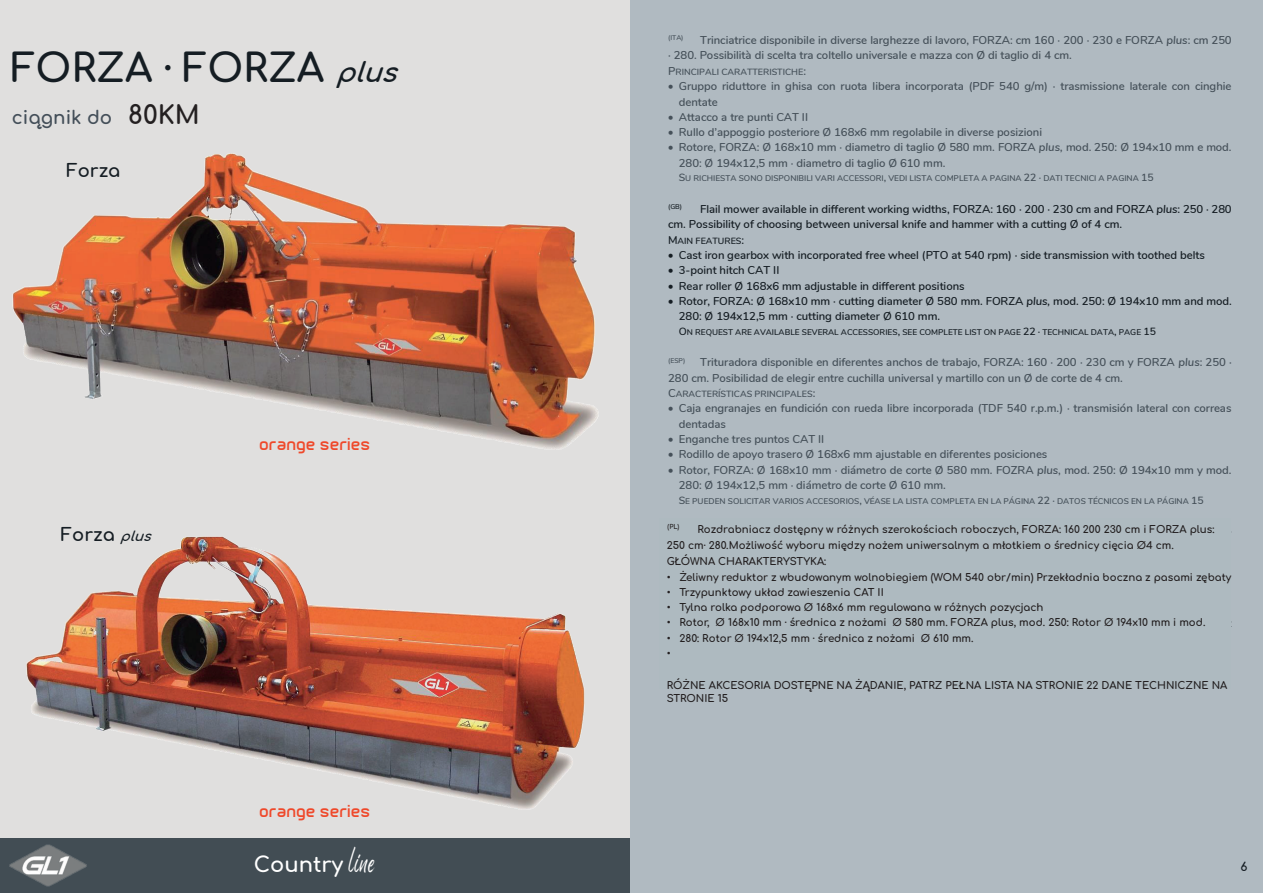
<style>
.page{position:relative;width:1263px;height:893px;background:#b0bac1}
.page>*{position:absolute;margin:0;border:0;box-sizing:border-box;transform-origin:0 0}
.t1{font:700 39px "Comfortaa";color:#151d23}
.t2{font:700 21px "Comfortaa";color:#fff}
.t3{font:700 18.3px "Comfortaa";color:#444f59}
.t4{font:18px "Brain Wants";color:#ef492b}
.t5{font:700 18px "Comfortaa";letter-spacing:.005em;color:#151d23}
.t6{font:700 12px "Comfortaa";color:#151d23}
.t7{font:600 11.4px/15.3px "Nunito";letter-spacing:-.005em;color:#455059}
.t8{font:600 11.4px/15.3px "Nunito";letter-spacing:-.005em;color:#151d23}
.t9{font:700 10.2px/15.3px "Comfortaa";color:#231f20}
.t10{font:600 9px "Nunito";color:#455059}
.t11{font:600 9px "Nunito";letter-spacing:-.005em;color:#151d23}
.t12{font:600 8.25px "Nunito";color:#455059}
.t13{font:600 8.25px "Nunito";color:#151d23}
.t14{font:600 6.9px "Nunito";letter-spacing:-.005em;color:#455059}
.t15{font:700 6.6px "Comfortaa";color:#231f20}
.s1{font-style:italic;font-size:27px}
.s2{font-size:25.5px;color:#231f20}
.s3{font-style:italic;font-size:13.5px}
.s4{font-family:"Billbest Demo";font-weight:400}
.s5{font-style:italic}
.s6{font-size:11.4px}
.s7{font-size:10.5px}
</style>
<div class="page">
<div style="left:0;top:0;width:629px;height:893px;background:#e0dfde"></div>
<div style="left:0;top:838px;width:629px;height:55px;background:#424d54"></div>
<img style="left:9px;top:863px;width:78px;height:24px">
<img style="left:12px;top:153px;width:587px;height:295px">
<img style="left:13px;top:536px;width:572px;height:327px">
<h1 class="t1" style="left:11px;top:32px;width:400px">FORZA · FORZA <span class="s1">plus</span></h1>
<h3 class="t3" style="left:12px;top:101px;width:189px">ciągnik do <span class="s2">80KM</span></h3>
<h3 class="t5" style="left:66px;top:154px;width:56px">Forza</h3>
<h3 class="t5" style="left:61px;top:518px;width:98px">Forza <span class="s3">plus</span></h3>
<h3 class="t4" style="left:259px;top:437px;width:112px">orange series</h3>
<h3 class="t4" style="left:259px;top:804px;width:112px">orange series</h3>
<h2 class="t2" style="left:254px;top:845px;width:123px">Country <span class="s4">line</span></h2>
<p class="t14" style="left:668px;top:33px;width:17px">(ITA)</p>
<p class="t7" style="left:668px;top:32px;width:565px;text-indent:32px">Trinciatrice disponibile in diverse larghezze di lavoro, FORZA: cm 160 · 200 · 230 e FORZA <span class="s5">plus</span>: cm 250 · 280. Possibilità di scelta tra coltello universale e mazza con Ø di taglio di 4 cm.</p>
<p class="t10" style="left:668px;top:65px;width:139px"><span class="s6">P</span>RINCIPALI CARATTERISTICHE<span class="s6">:</span></p>
<p class="t7" style="left:679px;top:78px;width:554px;text-indent:-11px">• Gruppo riduttore in ghisa con ruota libera incorporata (PDF 540 g/m) · trasmissione laterale con cinghie dentate</p>
<p class="t7" style="left:668px;top:109px;width:141px">• Attacco a tre punti CAT II</p>
<p class="t7" style="left:668px;top:124px;width:375px">• Rullo d’appoggio posteriore Ø 168x6 mm regolabile in diverse posizioni</p>
<p class="t7" style="left:679px;top:139px;width:554px;text-indent:-11px">• Rotore, FORZA: Ø 168x10 mm · diametro di taglio Ø 580 mm. FORZA <span class="s5">plus,</span> mod. 250: Ø 194x10 mm e mod.<br>280: Ø 194x12,5 mm · diametro di taglio Ø 610 mm.</p>
<p class="t12" style="left:679px;top:172px;width:476px"><span class="s7">S</span>U RICHIESTA SONO DISPONIBILI VARI ACCESSORI<span class="s7">,</span> VEDI LISTA COMPLETA A PAGINA <span class="s7">22 ·</span> DATI TECNICI A PAGINA <span class="s7">15</span></p>
<p class="t8" style="left:668px;top:200px;width:565px"><sup>(GB)</sup> Flail mower available in different working widths, FORZA: 160 · 200 · 230 cm and FORZA <span class="s5">plus</span>: 250 · 280 cm. Possibility of choosing between universal knife and hammer with a cutting Ø of 4 cm.</p>
<p class="t11" style="left:668px;top:234px;width:78px"><span class="s6">M</span>AIN FEATURES<span class="s6">:</span></p>
<p class="t8" style="left:668px;top:247px;width:538px">• Cast iron gearbox with incorporated free wheel (PTO at 540 rpm) · side transmission with toothed belts</p>
<p class="t8" style="left:668px;top:262px;width:113px">• 3-point hitch CAT II</p>
<p class="t8" style="left:668px;top:277px;width:298px">• Rear roller Ø 168x6 mm adjustable in different positions</p>
<p class="t8" style="left:679px;top:293px;width:554px;text-indent:-11px">• Rotor, FORZA: Ø 168x10 mm · cutting diameter Ø 580 mm. FORZA <span class="s5">plus,</span> mod. 250: Ø 194x10 mm and mod.<br>280: Ø 194x12,5 mm · cutting diameter Ø 610 mm.</p>
<p class="t13" style="left:679px;top:326px;width:479px"><span class="s7">O</span>N REQUEST ARE AVAILABLE SEVERAL ACCESSORIES<span class="s7">,</span> SEE COMPLETE LIST ON PAGE <span class="s7">22 ·</span> TECHNICAL DATA<span class="s7">,</span> PAGE <span class="s7">15</span></p>
<p class="t14" style="left:668px;top:355px;width:19px">(ESP)</p>
<p class="t7" style="left:668px;top:354px;width:565px;text-indent:32px">Trituradora disponible en diferentes anchos de trabajo, FORZA: 160 · 200 · 230 cm y FORZA <span class="s5">plus</span>: 250 ·<br>280 cm. Posibilidad de elegir entre cuchilla universal y martillo con un Ø de corte de 4 cm.</p>
<p class="t10" style="left:668px;top:387px;width:149px"><span class="s6">C</span>ARACTERÍSTICAS PRINCIPALES<span class="s6">:</span></p>
<p class="t7" style="left:679px;top:400px;width:554px;text-indent:-11px">• Caja engranajes en fundición con rueda libre incorporada (TDF 540 r.p.m.) · transmisión lateral con correas dentadas</p>
<p class="t7" style="left:668px;top:431px;width:158px">• Enganche tres puntos CAT II</p>
<p class="t7" style="left:668px;top:446px;width:381px">• Rodillo de apoyo trasero Ø 168x6 mm ajustable en diferentes posiciones</p>
<p class="t7" style="left:679px;top:462px;width:554px;text-indent:-11px">• Rotor, FORZA: Ø 168x10 mm · diámetro de corte Ø 580 mm. FOZRA <span class="s5">plus</span>, mod. 250: Ø 194x10 mm y mod.<br>280: Ø 194x12,5 mm · diámetro de corte Ø 610 mm.</p>
<p class="t12" style="left:679px;top:495px;width:526px"><span class="s7">S</span>E PUEDEN SOLICITAR VARIOS ACCESORIOS<span class="s7">,</span> VÉASE LA LISTA COMPLETA EN LA PÁGINA <span class="s7">22 ·</span> DATOS TÉCNICOS EN LA PÁGINA <span class="s7">15</span></p>
<p class="t8" style="left:668px;top:523px;width:565px"><sup>(FRA)</sup> Broyeur disponible en différentes largeurs de travail, FORZA : 160 · 200 · 230 cm et FORZA <span class="s5">plus</span> : 250 ·<br>280 cm. Possibilité de choisir entre le couteau universel et le marteau avec un Ø de coupe de 4 cm.</p>
<p class="t11" style="left:668px;top:556px;width:158px"><span class="s6">C</span>ARACTERISTIQUES PRINCIPALES <span class="s6">:</span></p>
<p class="t8" style="left:668px;top:569px;width:539px">• Boîtier en fonte avec roue libre incorporée (PDF à 540 t/m) · transmission latérale par courroies crantées</p>
<p class="t8" style="left:668px;top:584px;width:160px">• Attelage à trois points CAT II</p>
<p class="t8" style="left:668px;top:600px;width:379px">• Rouleau d’appui arrière Ø 168x6 mm réglable dans différentes positions</p>
<p class="t8" style="left:679px;top:615px;width:554px;text-indent:-11px">• Rotor, FORZA : Ø 168x10 mm · diamètre de coupe Ø 580 mm et FORZA <span class="s5">plus</span>, mod. 250 : Ø 194x10 mm et mod. 280 : Ø 194x12,5 mm · diamètre de coupe Ø 610 mm.</p>
<p class="t15" style="left:668px;top:520px;width:13px">(PL)</p>
<p class="t9" style="left:667px;top:521px;width:549px;text-indent:31px">Rozdrabniacz dostępny w różnych szerokościach roboczych, FORZA: 160 200 230 cm i FORZA plus:<br>250 cm· 280.Możliwość wyboru między nożem uniwersalnym a młotkiem o średnicy cięcia Ø4 cm.</p>
<p class="t9" style="left:667px;top:568px;width:566px">• Żeliwny reduktor z wbudowanym wolnobiegiem (WOM 540 obr/min) Przekładnia boczna z pasami zębaty</p>
<p class="t9" style="left:667px;top:583px;width:219px">• Trzypunktowy układ zawieszenia CAT II</p>
<p class="t9" style="left:667px;top:599px;width:378px">• Tylna rolka podporowa Ø 168x6 mm regulowana w różnych pozycjach</p>
<p class="t9" style="left:667px;top:614px;width:540px">• Rotor, Ø 168x10 mm · średnica z nożami Ø 580 mm. FORZA plus, mod. 250: Rotor Ø 194x10 mm i mod.</p>
<p class="t9" style="left:667px;top:629px;width:308px">• 280: Rotor Ø 194x12,5 mm · średnica z nożami Ø 610 mm. •</p>
<p class="t9" style="left:667px;top:552px;width:161px">GŁÓWNA CHARAKTERYSTYKA:</p>
<p class="t9" style="left:667px;top:678px;width:562px;line-height:12.3px">RÓŻNE AKCESORIA DOSTĘPNE NA ŻĄDANIE, PATRZ PEŁNA LISTA NA STRONIE 22 DANE TECHNICZNE NA<br>STRONIE 15</p>
<p class="t6" style="left:1241px;top:855px;width:9px">6</p>
</div>
